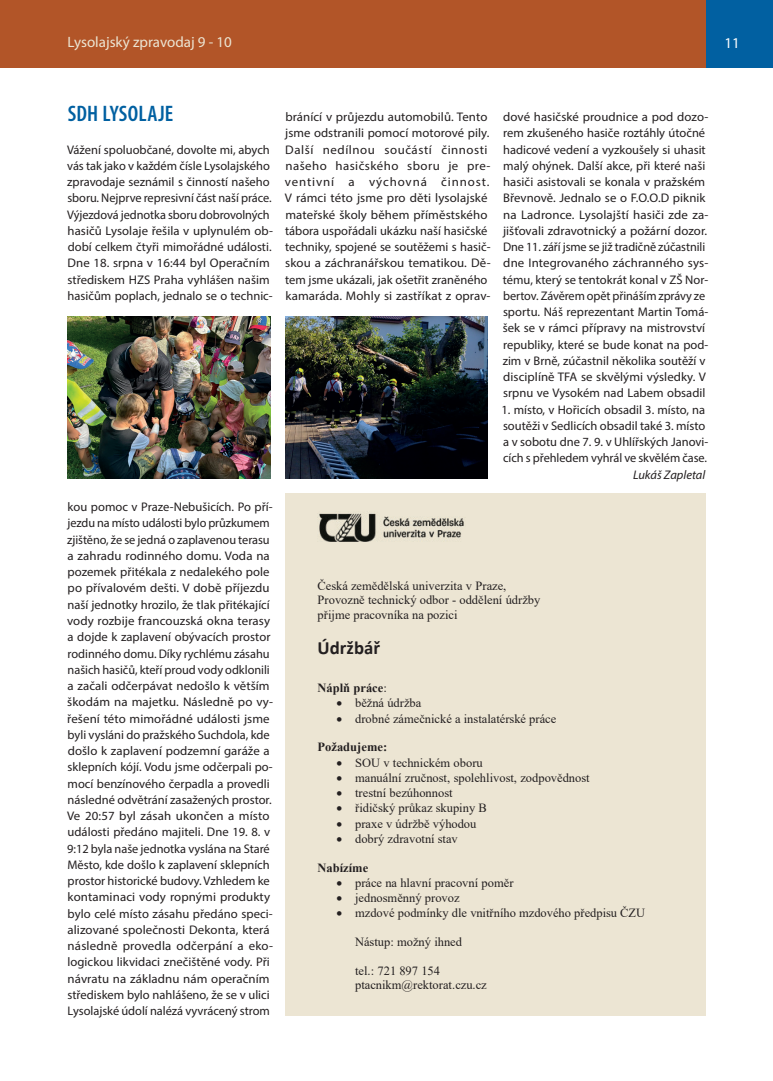
<style>
.page{position:relative;width:773px;height:1081px;background:#fff}
.page>*{position:absolute;margin:0;border:0;box-sizing:border-box;transform-origin:0 0}
.t1{font:600 condensed 22.5px "Myriad Pro";letter-spacing:.01em;color:#0160a1}
.t2{font:700 18.75px "Calibri";color:#231f20}
.t3{font:15px "Myriad Pro";color:#ece5d3}
.t4{font:15px "Myriad Pro";color:#fff}
.t5{font:12.5px/16.2px "Myriad Pro";color:#231f20}
.t6{font:12.5px/14.4px "Times New Roman";color:#231f20}
.t7{font:700 12.5px "Times New Roman";color:#231f20}
.t8{font:italic 12.5px "Myriad Pro";color:#231f20}
.s1{font-weight:400}
</style>
<div class="page">
<div style="left:705px;top:0;width:67px;height:67px;background:#0160a1"></div>
<div style="left:0;top:0;width:14px;height:67px;background:#b25528"></div>
<div style="left:14px;top:0;width:691px;height:67px;background:#b25528"></div>
<img style="left:67px;top:316px;width:203px;height:163px">
<img style="left:285px;top:316px;width:203px;height:163px">
<div style="left:285px;top:495px;width:420px;height:520px;background:#ece5d3"></div>
<img style="left:319px;top:513px;width:145px;height:29px">
<p class="t3" style="left:67px;top:33px;width:166px">Lysolajský zpravodaj 9 - 10</p>
<p class="t4" style="left:724px;top:34px;width:17px">11</p>
<h1 class="t1" style="left:68px;top:100px;width:107px">SDH LYSOLAJE</h1>
<p class="t5" style="left:67px;top:141px;width:207px">Vážení spoluobčané, dovolte mi, abych vás tak jako v každém čísle Lysolajského zpravodaje seznámil s činností našeho sboru. Nejprve represivní část naší práce.<br>Výjezdová jednotka sboru dobrovolných hasičů Lysolaje řešila v uplynulém ob&shy;dobí celkem čtyři mimořádné události.<br>Dne 18. srpna v 16:44 byl Operačním střediskem HZS Praha vyhlášen našim hasičům poplach, jednalo se o technic-</p>
<p class="t5" style="left:67px;top:499px;width:207px">kou pomoc v Praze-Nebušicích. Po pří&shy;jezdu na místo události bylo průzkumem zjištěno, že se jedná o zaplavenou terasu a zahradu rodinného domu. Voda na pozemek přitékala z nedalekého pole po přívalovém dešti. V době příjezdu naší jednotky hrozilo, že tlak přitékající vody rozbije francouzská okna terasy a dojde k zaplavení obývacích prostor rodinného domu. Díky rychlému zásahu našich hasičů, kteří proud vody odklonili a začali odčerpávat nedošlo k větším škodám na majetku. Následně po vy&shy;řešení této mimořádné události jsme byli vysláni do pražského Suchdola, kde došlo k zaplavení podzemní garáže a sklepních kójí. Vodu jsme odčerpali po&shy;mocí benzínového čerpadla a provedli následné odvětrání zasažených prostor.<br>Ve 20:57 byl zásah ukončen a místo události předáno majiteli. Dne 19. 8. v 9:12 byla naše jednotka vyslána na Staré Město, kde došlo k zaplavení sklepních prostor historické budovy. Vzhledem ke kontaminaci vody ropnými produkty bylo celé místo zásahu předáno speci&shy;alizované společnosti Dekonta, která následně provedla odčerpání a eko&shy;logickou likvidaci znečištěné vody. Při návratu na základnu nám operačním střediskem bylo nahlášeno, že se v ulici Lysolajské údolí nalézá vyvrácený strom</p>
<p class="t5" style="left:285px;top:109px;width:207px">bránící v průjezdu automobilů. Tento jsme odstranili pomocí motorové pily.<br>Další nedílnou součástí činnosti našeho hasičského sboru je pre&shy;ventivní a výchovná činnost.<br>V rámci této jsme pro děti lysolajské mateřské školy během příměstského tábora uspořádali ukázku naší hasičské techniky, spojené se soutěžemi s hasič&shy;skou a záchranářskou tematikou. Dě&shy;tem jsme ukázali, jak ošetřit zraněného kamaráda. Mohly si zastříkat z oprav-</p>
<p class="t5" style="left:502px;top:109px;width:207px">dové hasičské proudnice a pod dozo&shy;rem zkušeného hasiče roztáhly útočné hadicové vedení a vyzkoušely si uhasit malý ohýnek. Další akce, při které naši hasiči asistovali se konala v pražském Břevnově. Jednalo se o F.O.O.D piknik na Ladronce. Lysolajští hasiči zde za&shy;jišťovali zdravotnický a požární dozor.<br>Dne 11. září jsme se již tradičně zúčastnili dne Integrovaného záchranného sys&shy;tému, který se tentokrát konal v ZŠ Nor&shy;bertov. Závěrem opět přináším zprávy ze sportu. Náš reprezentant Martin Tomá&shy;šek se v rámci přípravy na mistrovství republiky, které se bude konat na pod&shy;zim v Brně, zúčastnil několika soutěží v disciplíně TFA se skvělými výsledky. V srpnu ve Vysokém nad Labem obsadil</p>
<p class="t5" style="left:501px;top:401px;width:208px">1. místo, v Hořicích obsadil 3. místo, na soutěži v Sedlicích obsadil také 3. místo a v sobotu dne 7. 9. v Uhlířských Janovi&shy;cích s přehledem vyhrál ve skvělém čase.</p>
<p class="t8" style="left:633px;top:467px;width:74px">Lukáš Zapletal</p>
<p class="t6" style="left:317px;top:578px;width:224px">Česká zemědělská univerzita v Praze,<br>Provozně technický odbor - oddělení údržby přijme pracovníka na pozici</p>
<h2 class="t2" style="left:317px;top:634px;width:64px">Údržbář</h2>
<p class="t7" style="left:317px;top:679px;width:71px">Náplň práce<span class="s1">:</span></p>
<p class="t6" style="left:336px;top:695px;width:86px">• běžná údržba</p>
<p class="t6" style="left:336px;top:711px;width:221px">• drobné zámečnické a instalatérské práce</p>
<p class="t7" style="left:317px;top:738px;width:71px">Požadujeme:</p>
<p class="t6" style="left:336px;top:755px;width:148px">• SOU v technickém oboru</p>
<p class="t6" style="left:336px;top:770px;width:255px">• manuální zručnost, spolehlivost, zodpovědnost</p>
<p class="t6" style="left:336px;top:785px;width:118px">• trestní bezúhonnost</p>
<p class="t6" style="left:336px;top:800px;width:152px">• řidičský průkaz skupiny B</p>
<p class="t6" style="left:336px;top:816px;width:141px">• praxe v údržbě výhodou</p>
<p class="t6" style="left:336px;top:831px;width:123px">• dobrý zdravotní stav</p>
<p class="t7" style="left:317px;top:858px;width:52px">Nabízíme</p>
<p class="t6" style="left:336px;top:875px;width:179px">• práce na hlavní pracovní poměr</p>
<p class="t6" style="left:336px;top:890px;width:125px">• jednosměnný provoz</p>
<p class="t6" style="left:336px;top:905px;width:310px">• mzdové podmínky dle vnitřního mzdového předpisu ČZU</p>
<p class="t6" style="left:355px;top:934px;width:108px">Nástup: možný ihned</p>
<p class="t6" style="left:355px;top:963px;width:133px">tel.: 721 897 154 ptacnikm@rektorat.czu.cz</p>
</div>
